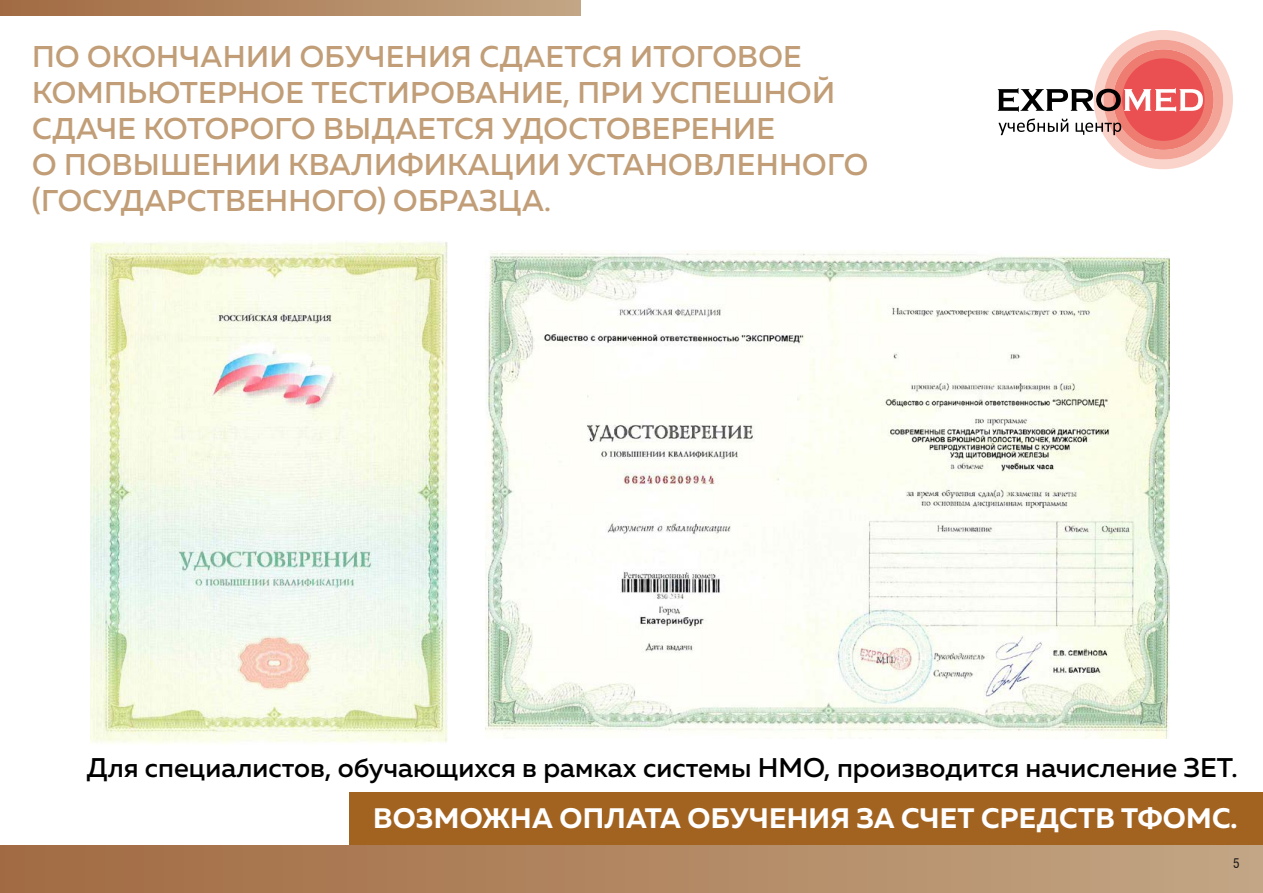
<style>
.page{position:relative;width:1263px;height:893px;background:#fff}
.page>*{position:absolute;margin:0;border:0;box-sizing:border-box;transform-origin:0 0}
.t1{font:500 30px/36px "Muller";letter-spacing:.01em;color:#c19e77}
.t2{font:700 28.2px "Muller";letter-spacing:.01em;color:#fff}
.t3{font:500 27px "Muller";color:#000}
.t4{font:13.5px "Helios Cond";color:#262626}
</style>
<div class="page">
<svg style="left:998px;top:30px;width:235px;height:139px"></svg>
<img style="left:90px;top:241px;width:358px;height:503px">
<img style="left:485px;top:252px;width:684px;height:486px">
<div style="left:349px;top:792px;width:914px;height:53px;background:#a36320"></div>
<svg style="left:0;top:0;width:581px;height:15px;background:#b18762"></svg>
<div style="left:0;top:845px;width:1263px;height:48px;background:linear-gradient(to right,#a16a41,#c3a584)"></div>
<p class="t1" style="left:32px;top:39px;width:838px">ПО ОКОНЧАНИИ ОБУЧЕНИЯ СДАЕТСЯ ИТОГОВОЕ КОМПЬЮТЕРНОЕ ТЕСТИРОВАНИЕ, ПРИ УСПЕШНОЙ СДАЧЕ КОТОРОГО ВЫДАЕТСЯ УДОСТОВЕРЕНИЕ<br>О ПОВЫШЕНИИ КВАЛИФИКАЦИИ УСТАНОВЛЕННОГО (ГОСУДАРСТВЕННОГО) ОБРАЗЦА.</p>
<p class="t3" style="left:86px;top:750px;width:1153px">Для специалистов, обучающихся в рамках системы НМО, производится начисление ЗЕТ.</p>
<p class="t2" style="left:373px;top:801px;width:866px">ВОЗМОЖНА ОПЛАТА ОБУЧЕНИЯ ЗА СЧЕТ СРЕДСТВ ТФОМС.</p>
<p class="t4" style="left:1233px;top:855px;width:8px">5</p>
</div>
